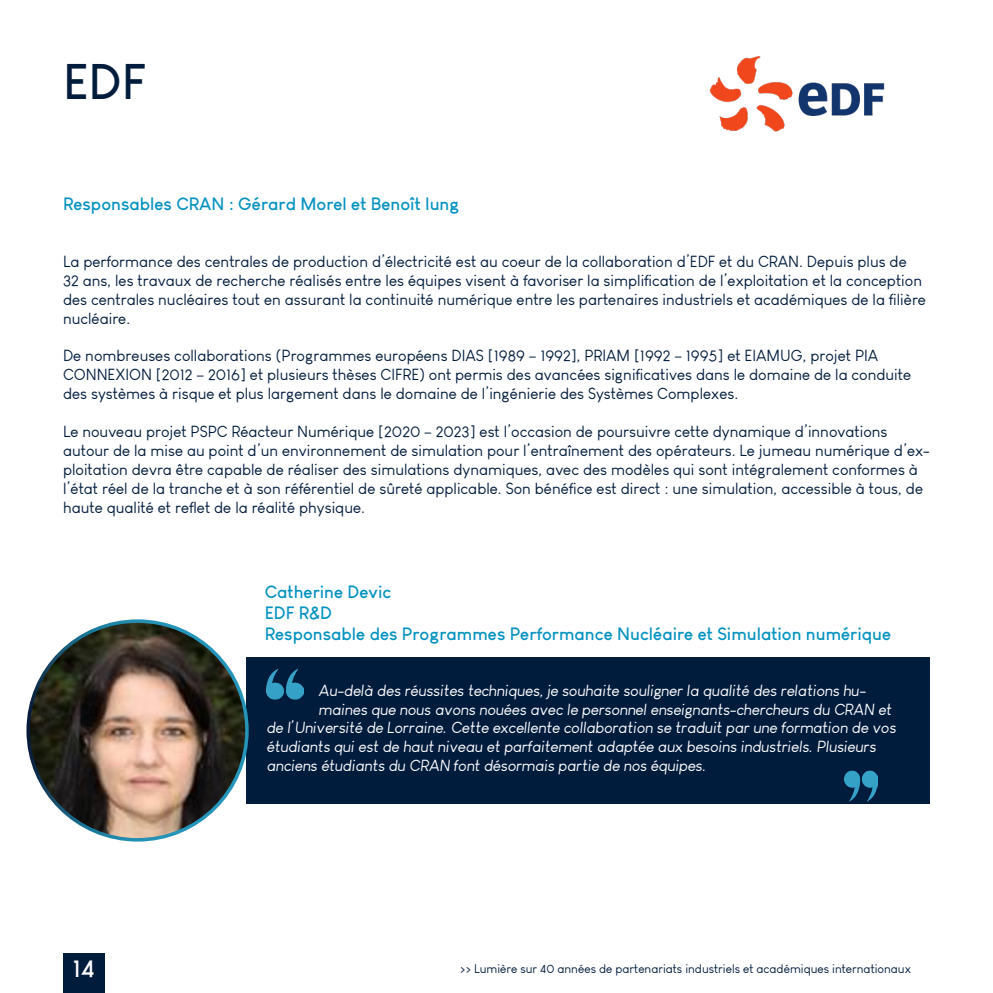
<style>
.page{position:relative;width:993px;height:993px;background:#fff}
.page>*{position:absolute;margin:0;border:0;box-sizing:border-box;transform-origin:0 0}
.t1{font:700 49px "Louis George Cafe";color:#001c3d}
.t2{font:700 24.5px "Louis George Cafe";color:#fff}
.t3{font:700 17.5px "Louis George Cafe";color:#0392c0}
.t4{font:15.75px/18.9px "Louis George Cafe";color:#001c3d}
.t5{font:italic 15.75px "Louis George Cafe";color:#fff}
.t6{font:12.25px "Louis George Cafe";color:#001c3d}
</style>
<div class="page">
<div style="left:247px;top:657px;width:682px;height:146px;background:#001c3d"></div>
<img style="left:267px;top:668px;width:37px;height:32px">
<img style="left:844px;top:770px;width:33px;height:32px">
<img style="left:28px;top:621px;width:219px;height:218px;border-radius:109px">
<div style="left:63px;top:953px;width:41px;height:39px;background:#001c3d"></div>
<img style="left:709px;top:56px;width:176px;height:76px">
<p class="t1" style="left:63px;top:50px;width:27px">EDF</p>
<p class="t3" style="left:63px;top:193px;width:398px">Responsables CRAN : Gérard Morel et Benoît Iung</p>
<p class="t4" style="left:63px;top:252px;width:864px">La performance des centrales de production d’électricité est au coeur de la collaboration d’EDF et du CRAN. Depuis plus de 32 ans, les travaux de recherche réalisés entre les équipes visent à favoriser la simplification de l’exploitation et la conception des centrales nucléaires tout en assurant la continuité numérique entre les partenaires industriels et académiques de la filière nucléaire.</p>
<p class="t4" style="left:63px;top:346px;width:849px">De nombreuses collaborations (Programmes européens DIAS [1989 – 1992], PRIAM [1992 – 1995] et EIAMUG, projet PIA<br>CONNEXION [2012 – 2016] et plusieurs thèses CIFRE) ont permis des avancées significatives dans le domaine de la conduite des systèmes à risque et plus largement dans le domaine de l’ingénierie des Systèmes Complexes.</p>
<p class="t4" style="left:63px;top:422px;width:868px">Le nouveau projet PSPC Réacteur Numérique [2020 – 2023] est l’occasion de poursuivre cette dynamique d’innovations autour de la mise au point d’un environnement de simulation pour l’entraînement des opérateurs. Le jumeau numérique d’ex&shy;ploitation devra être capable de réaliser des simulations dynamiques, avec des modèles qui sont intégralement conformes à l’état réel de la tranche et à son référentiel de sûreté applicable. Son bénéfice est direct : une simulation, accessible à tous, de haute qualité et reflet de la réalité physique.</p>
<p class="t3" style="left:265px;top:580px;width:128px">Catherine Devic</p>
<p class="t3" style="left:265px;top:601px;width:69px">EDF R&amp;D</p>
<p class="t3" style="left:265px;top:622px;width:627px">Responsable des Programmes Performance Nucléaire et Simulation numérique</p>
<p class="t5" style="left:319px;top:680px;width:548px">Au-delà des réussites techniques, je souhaite souligner la qualité des relations hu-</p>
<p class="t5" style="left:319px;top:699px;width:574px">maines que nous avons nouées avec le personnel enseignants-chercheurs du CRAN et</p>
<p class="t5" style="left:267px;top:718px;width:630px">de l’Université de Lorraine. Cette excellente collaboration se traduit par une formation de vos</p>
<p class="t5" style="left:267px;top:737px;width:610px">étudiants qui est de haut niveau et parfaitement adaptée aux besoins industriels. Plusieurs</p>
<p class="t5" style="left:267px;top:756px;width:441px">anciens étudiants du CRAN font désormais partie de nos équipes.</p>
<p class="t2" style="left:73px;top:952px;width:24px">14</p>
<p class="t6" style="left:460px;top:961px;width:452px">&gt;&gt; Lumière sur 40 années de partenariats industriels et académiques internationaux</p>
</div>
